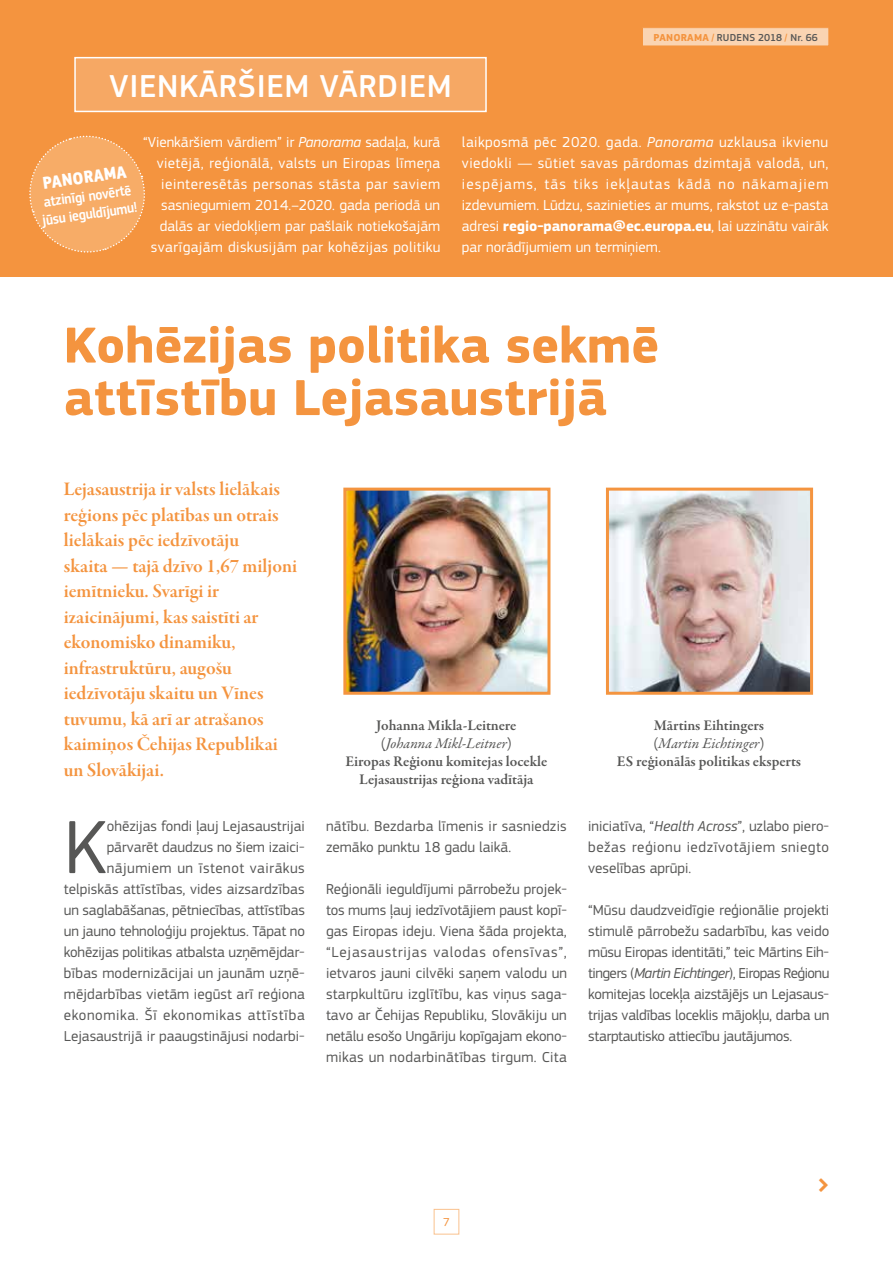
<style>
.page{position:relative;width:893px;height:1263px;background:#fff}
.page>*{position:absolute;margin:0;border:0;box-sizing:border-box;transform-origin:0 0}
.t1{font:78.3px "EC Square Sans Pro";color:#575756}
.t2{font:700 52.5px/52.5px "EC Square Sans Pro";color:#f4943f}
.t3{font:500 33px "EC Square Sans Pro";letter-spacing:.02em;color:#fff}
.t4{font:19.5px/25.5px "Garamond Premr Pro Smbd Subh";color:#f4943f}
.t5{font:700 18px "EC Square Sans Cond Pro";color:#fff}
.t6{font:15px/21px "EC Square Sans Pro";color:#575756;text-align:justify}
.t7{font:15px/21px "EC Square Sans Pro";letter-spacing:.005em;color:#fff;text-align:justify}
.t8{font:15px/21px "EC Square Sans Pro";letter-spacing:.025em;color:#fff;text-align:right}
.t9{font:600 15px/18px "Garamond Premr Pro";color:#575756;text-align:center}
.t10{font:500 15px/18px "EC Square Sans Cond Pro";color:#fff}
.t11{font:12px "EC Square Sans Pro";color:#f4943f}
.t12{font:500 10.5px "EC Square Sans Pro";letter-spacing:.01em;color:#575756}
.s1{font-weight:700;color:#f4943f}
.s2{color:#f4943f}
.s3{font-style:italic}
.s4{font-weight:700}
.s5{font-weight:400;font-style:italic}
</style>
<div class="page">
<div style="left:434px;top:1209px;width:25px;height:25px;border:1px solid #fac28e"></div>
<div style="left:0;top:0;width:893px;height:276px;background:#f4943f"></div>
<svg style="left:29px;top:135px;width:116px;height:118px"></svg>
<div style="left:75px;top:58px;width:411px;height:53px;background:#f6a864"></div>
<div style="left:74px;top:57px;width:413px;height:55px;border:2px solid #fff"></div>
<img style="left:347px;top:492px;width:199px;height:199px">
<div style="left:343px;top:488px;width:207px;height:207px;border:3px solid #f4943f"></div>
<img style="left:610px;top:492px;width:199px;height:199px">
<div style="left:606px;top:488px;width:207px;height:207px;border:3px solid #f4943f"></div>
<div style="left:642px;top:28px;width:187px;height:18px;background:#fad4b2"></div>
<div style="left:642px;top:27px;width:187px;height:19px;border:1px solid #f4943f"></div>
<h3 class="t3" style="left:109px;top:67px;width:344px">VIENKĀRŠIEM VĀRDIEM</h3>
<p class="t12" style="left:654px;top:31px;width:166px"><span class="s1">PANORAMA</span> <span class="s2">/</span> RUDENS 2018 <span class="s2">/</span> Nr. 66</p>
<p class="t8" style="left:143px;top:131px;width:299px">“Vienkāršiem vārdiem” ir <span class="s3">Panorama</span> sadaļa, kurā vietējā, reģionālā, valsts un Eiropas līmeņa ieinteresētās personas stāsta par saviem sasniegumiem 2014.–2020. gada periodā un dalās ar viedokļiem par pašlaik notiekošajām svarīgajām diskusijām par kohēzijas politiku</p>
<p class="t7" style="left:462px;top:131px;width:368px">laikposmā pēc 2020. gada. <span class="s3">Panorama</span> uzklausa ikvienu viedokli — sūtiet savas pārdomas dzimtajā valodā, un, iespējams, tās tiks iekļautas kādā no nākamajiem izdevumiem. Lūdzu, sazinieties ar mums, rakstot uz e-pasta adresi <span class="s4">regio-panorama@ec.europa.eu</span>, lai uzzinātu vairāk par norādījumiem un termiņiem.</p>
<p class="t5" style="left:42px;top:172px;width:86px;rotate:-8deg">PANORAMA</p>
<p class="t10" style="left:39px;top:194px;width:97px;rotate:-8deg">atzinīgi novērtē jūsu ieguldījumu!</p>
<h2 class="t2" style="left:64px;top:321px;width:597px">Kohēzijas politika sekmē attīstību Lejasaustrijā</h2>
<p class="t4" style="left:64px;top:477px;width:235px">Lejasaustrija ir valsts lielākais reģions pēc platības un otrais lielākais pēc iedzīvotāju<br>skaita — tajā dzīvo 1,67 miljoni iemītnieku. Svarīgi ir izaicinājumi, kas saistīti ar ekonomisko dinamiku, infrastruktūru, augošu iedzīvotāju skaitu un Vīnes tuvumu, kā arī ar atrašanos kaimiņos Čehijas Republikai un Slovākijai.</p>
<p class="t9" style="left:345px;top:717px;width:203px">Johanna Mikla-Leitnere<br>(<span class="s5">Johanna Mikl-Leitner</span>)<br>Eiropas Reģionu komitejas locekle<br>Lejasaustrijas reģiona vadītāja</p>
<p class="t9" style="left:617px;top:717px;width:186px">Mārtins Eihtingers<br>(<span class="s5">Martin Eichtinger</span>)<br>ES reģionālās politikas eksperts</p>
<p class="t6" style="left:64px;top:816px;width:243px;text-align:right">ohēzijas fondi ļauj Lejasaustrijai pārvarēt daudzus no šiem izaici&shy;nājumiem un īstenot vairākus telpiskās attīstības, vides aizsardzības un saglabāšanas, pētniecības, attīstības un jauno tehnoloģiju projektus. Tāpat no kohēzijas politikas atbalsta uzņēmējdar&shy;bības modernizācijai un jaunām uzņē&shy;mējdarbības vietām iegūst arī reģiona ekonomika. Šī ekonomikas attīstība Lejasaustrijā ir paaugstinājusi nodarbi-</p>
<p class="t6" style="left:326px;top:816px;width:242px">nātību. Bezdarba līmenis ir sasniedzis zemāko punktu 18 gadu laikā.</p>
<h1 class="t1" style="left:64px;top:802px;width:45px">K</h1>
<p class="t6" style="left:326px;top:879px;width:243px">Reģionāli ieguldījumi pārrobežu projek&shy;tos mums ļauj iedzīvotājiem paust kopī&shy;gas Eiropas ideju. Viena šāda projekta, “Lejasaustrijas valodas ofensīvas”, ietvaros jauni cilvēki saņem valodu un starpkultūru izglītību, kas viņus saga&shy;tavo ar Čehijas Republiku, Slovākiju un netālu esošo Ungāriju kopīgajam ekono&shy;mikas un nodarbinātības tirgum. Cita</p>
<p class="t6" style="left:588px;top:816px;width:242px">iniciatīva, “<span class="s3">Health Across</span>”, uzlabo piero&shy;bežas reģionu iedzīvotājiem sniegto veselības aprūpi.</p>
<p class="t6" style="left:588px;top:900px;width:243px">“Mūsu daudzveidīgie reģionālie projekti stimulē pārrobežu sadarbību, kas veido mūsu Eiropas identitāti,” teic Mārtins Eih&shy;tingers (<span class="s3">Martin Eichtinger</span>), Eiropas Reģionu komitejas locekļa aizstājējs un Lejasaus&shy;trijas valdības loceklis mājokļu, darba un starptautisko attiecību jautājumos.</p>
<p class="t11" style="left:443px;top:1215px;width:8px">7</p>
</div>
